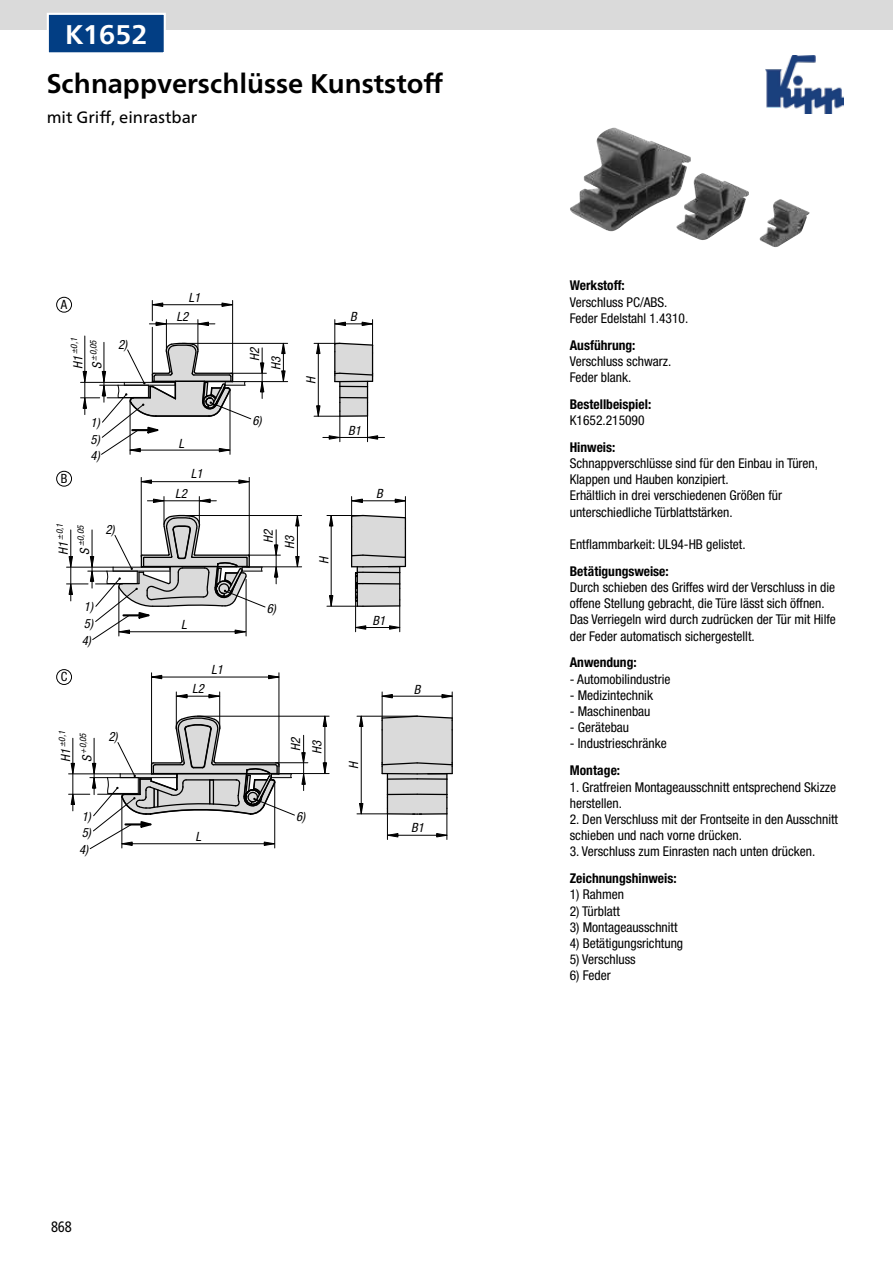
<style>
.page{position:relative;width:893px;height:1263px;background:#fff}
.page>*{position:absolute;margin:0;border:0;box-sizing:border-box;transform-origin:0 0}
.t1{font:700 27px "Frutiger Neue LTW1 G";color:#000}
.t2{font:700 27px "Frutiger Neue LTW1 G";color:#fff}
.t3{font:16.5px "Frutiger Neue LTW1 G";color:#000}
.t4{font:15px "Frutiger Neue LTW1 G";color:#000;scale:.81 1}
.t5{font:condensed 13.5px/16.2px "Helvetica Neue LTW1 G";color:#000}
.t6{font:700 condensed 13.5px "Helvetica Neue LTW1 G";color:#000}
.t7{font:italic condensed 12.75px/21.3px "Helvetica Neue LTW1 G";color:#000}
.t8{font:condensed 12.75px "Helvetica Neue LTW1 G";color:#000}
.t9{font:italic condensed 9px "Helvetica Neue LTW1 G";color:#000}
.s1{font-size:12.75px}
</style>
<div class="page">
<div style="left:0;top:0;width:893px;height:30px;background:#dadada"></div>
<img style="left:765px;top:55px;width:79px;height:58px">
<img style="left:582px;top:128px;width:32px;height:62px">
<svg style="left:193px;top:321px;width:16px;height:6px"></svg>
<div style="left:56px;top:297px;width:16px;height:16px;border:1px solid #000;border-radius:50%"></div>
<div style="left:56px;top:471px;width:16px;height:16px;border:1px solid #000;border-radius:50%"></div>
<div style="left:56px;top:669px;width:16px;height:16px;border:1px solid #000;border-radius:50%"></div>
<hr style="left:166px;top:320px;width:1px;height:31px;background:#000">
<hr style="left:197px;top:320px;width:1px;height:30px;background:#000">
<hr style="left:149px;top:323px;width:66px;height:1px;background:#000">
<svg style="left:221px;top:302px;width:13px;height:5px"></svg>
<hr style="left:153px;top:304px;width:80px;height:1px;background:#000">
<svg style="left:149px;top:300px;width:22px;height:27px"></svg>
<hr style="left:152px;top:327px;width:1px;height:48px;background:#000">
<hr style="left:232px;top:300px;width:1px;height:75px;background:#000">
<hr style="left:104px;top:342px;width:1px;height:60px;background:#000">
<svg style="left:259px;top:362px;width:6px;height:31px"></svg>
<hr style="left:84px;top:336px;width:1px;height:79px;background:#000">
<hr style="left:231px;top:373px;width:35px;height:1px;background:#000">
<hr style="left:245px;top:381px;width:43px;height:1px;background:#000">
<hr style="left:262px;top:348px;width:1px;height:50px;background:#000">
<svg style="left:281px;top:342px;width:5px;height:12px"></svg>
<svg style="left:281px;top:370px;width:5px;height:13px"></svg>
<hr style="left:283px;top:343px;width:1px;height:38px;background:#000">
<hr style="left:182px;top:343px;width:106px;height:1px;background:#000">
<svg style="left:314px;top:320px;width:64px;height:122px"></svg>
<hr style="left:323px;top:437px;width:62px;height:1px;background:#000">
<hr style="left:141px;top:481px;width:108px;height:1px;background:#000">
<svg style="left:238px;top:479px;width:11px;height:5px"></svg>
<svg style="left:140px;top:479px;width:12px;height:5px"></svg>
<hr style="left:141px;top:477px;width:1px;height:80px;background:#000">
<hr style="left:249px;top:477px;width:1px;height:80px;background:#000">
<hr style="left:249px;top:555px;width:31px;height:1px;background:#000">
<hr style="left:246px;top:566px;width:56px;height:1px;background:#000">
<hr style="left:276px;top:530px;width:1px;height:54px;background:#000">
<svg style="left:273px;top:544px;width:6px;height:34px"></svg>
<hr style="left:297px;top:515px;width:1px;height:51px;background:#000">
<svg style="left:295px;top:516px;width:5px;height:11px"></svg>
<svg style="left:295px;top:556px;width:5px;height:12px"></svg>
<hr style="left:183px;top:515px;width:119px;height:1px;background:#000">
<hr style="left:327px;top:515px;width:36px;height:1px;background:#000">
<hr style="left:327px;top:606px;width:30px;height:1px;background:#000">
<hr style="left:331px;top:515px;width:1px;height:91px;background:#000">
<svg style="left:329px;top:516px;width:5px;height:11px"></svg>
<svg style="left:328px;top:595px;width:6px;height:12px"></svg>
<svg style="left:347px;top:496px;width:60px;height:136px"></svg>
<hr style="left:176px;top:692px;width:1px;height:37px;background:#000">
<hr style="left:219px;top:692px;width:1px;height:37px;background:#000">
<hr style="left:176px;top:696px;width:44px;height:1px;background:#000">
<svg style="left:208px;top:693px;width:13px;height:6px"></svg>
<svg style="left:175px;top:693px;width:13px;height:6px"></svg>
<hr style="left:152px;top:677px;width:127px;height:1px;background:#000">
<svg style="left:268px;top:674px;width:12px;height:6px"></svg>
<svg style="left:152px;top:674px;width:11px;height:6px"></svg>
<hr style="left:151px;top:673px;width:1px;height:92px;background:#000">
<hr style="left:278px;top:673px;width:1px;height:94px;background:#000">
<hr style="left:275px;top:762px;width:33px;height:1px;background:#000">
<hr style="left:277px;top:773px;width:52px;height:1px;background:#000">
<hr style="left:324px;top:716px;width:1px;height:57px;background:#000">
<svg style="left:322px;top:715px;width:6px;height:12px"></svg>
<svg style="left:322px;top:762px;width:6px;height:13px"></svg>
<hr style="left:197px;top:716px;width:132px;height:1px;background:#000">
<svg style="left:377px;top:692px;width:76px;height:147px"></svg>
<hr style="left:357px;top:716px;width:60px;height:1px;background:#000">
<hr style="left:357px;top:813px;width:30px;height:1px;background:#000">
<hr style="left:361px;top:716px;width:1px;height:98px;background:#000">
<svg style="left:358px;top:715px;width:6px;height:12px"></svg>
<svg style="left:358px;top:803px;width:6px;height:12px"></svg>
<svg style="left:81px;top:343px;width:171px;height:112px"></svg>
<svg style="left:67px;top:496px;width:199px;height:144px"></svg>
<svg style="left:69px;top:715px;width:237px;height:135px"></svg>
<div style="left:48px;top:14px;width:117px;height:39px;background:#023e84"></div>
<div style="left:47px;top:13px;width:119px;height:41px;border:2px solid #fff"></div>
<h1 class="t2" style="left:65px;top:18px;width:84px">K1652</h1>
<h1 class="t1" style="left:47px;top:67px;width:398px">Schnappverschlüsse Kunststoff</h1>
<p class="t3" style="left:47px;top:105px;width:152px">mit Griff, einrastbar</p>
<p class="t8" style="left:61px;top:297px;width:8px">A</p>
<p class="t7" style="left:188px;top:287px;width:13px">L1</p>
<p class="t7" style="left:176px;top:306px;width:13px">L2</p>
<p class="t9" style="left:69px;top:369px;width:33px;rotate:-90deg"><span class="s1">H1</span> ±0,1</p>
<p class="t7" style="left:244px;top:370px;width:24px;text-indent:9px;rotate:-90deg">H2<br>H3</p>
<p class="t7" style="left:118px;top:334px;width:11px">2)</p>
<p class="t9" style="left:88px;top:369px;width:31px;rotate:-90deg"><span class="s1">S</span> ±0,05</p>
<p class="t7" style="left:300px;top:384px;width:9px;rotate:-90deg">H</p>
<p class="t8" style="left:61px;top:471px;width:8px">B</p>
<p class="t7" style="left:91px;top:414px;width:11px;line-height:16.4px;text-align:justify">1)<br>5)<br>4)</p>
<p class="t7" style="left:252px;top:410px;width:11px">6)</p>
<p class="t7" style="left:178px;top:433px;width:7px">L</p>
<p class="t7" style="left:191px;top:463px;width:13px">L1</p>
<p class="t7" style="left:175px;top:483px;width:13px">L2</p>
<p class="t9" style="left:54px;top:555px;width:33px;rotate:-90deg"><span class="s1">H1</span> ±0,1</p>
<p class="t7" style="left:105px;top:519px;width:11px">2)</p>
<p class="t9" style="left:76px;top:555px;width:31px;rotate:-90deg"><span class="s1">S</span> ±0,05</p>
<p class="t7" style="left:258px;top:548px;width:21px;text-align:center;rotate:-90deg">H2<br>H3</p>
<p class="t7" style="left:313px;top:564px;width:9px;rotate:-90deg">H</p>
<p class="t8" style="left:61px;top:669px;width:8px">C</p>
<p class="t7" style="left:84px;top:598px;width:11px;line-height:17px">1)<br>5)</p>
<p class="t7" style="left:82px;top:630px;width:11px">4)</p>
<p class="t7" style="left:181px;top:614px;width:7px">L</p>
<p class="t7" style="left:211px;top:659px;width:13px">L1</p>
<p class="t7" style="left:192px;top:678px;width:13px">L2</p>
<p class="t7" style="left:267px;top:598px;width:11px">6)</p>
<p class="t9" style="left:57px;top:762px;width:33px;rotate:-90deg"><span class="s1">H1</span> ±0,1</p>
<p class="t7" style="left:108px;top:726px;width:11px">2)</p>
<p class="t9" style="left:78px;top:762px;width:31px;rotate:-90deg"><span class="s1">S</span> +0,05</p>
<p class="t7" style="left:285px;top:754px;width:19px;rotate:-90deg">H2<br>H3</p>
<p class="t7" style="left:82px;top:808px;width:11px;line-height:17px">1)<br>5)</p>
<p class="t7" style="left:196px;top:826px;width:7px">L</p>
<p class="t7" style="left:296px;top:806px;width:11px">6)</p>
<p class="t7" style="left:79px;top:839px;width:11px">4)</p>
<p class="t7" style="left:350px;top:306px;width:8px">B</p>
<p class="t7" style="left:348px;top:420px;width:14px">B1</p>
<p class="t7" style="left:376px;top:483px;width:8px">B</p>
<p class="t7" style="left:373px;top:610px;width:14px">B1</p>
<p class="t7" style="left:343px;top:769px;width:9px;rotate:-90deg">H</p>
<p class="t7" style="left:414px;top:679px;width:8px">B</p>
<p class="t7" style="left:411px;top:817px;width:14px">B1</p>
<p class="t4" style="left:51px;top:1215px;width:27px">868</p>
<p class="t6" style="left:570px;top:277px;width:57px">Werkstoff:</p>
<p class="t5" style="left:570px;top:294px;width:120px">Verschluss PC/ABS.<br>Feder Edelstahl 1.4310.</p>
<p class="t6" style="left:570px;top:337px;width:67px">Ausführung:</p>
<p class="t5" style="left:570px;top:353px;width:103px">Verschluss schwarz.<br>Feder blank.</p>
<p class="t6" style="left:570px;top:396px;width:83px">Bestellbeispiel:</p>
<p class="t5" style="left:570px;top:412px;width:76px">K1652.215090</p>
<p class="t6" style="left:570px;top:439px;width:47px">Hinweis:</p>
<p class="t5" style="left:570px;top:455px;width:250px">Schnappverschlüsse sind für den Einbau in Türen, Klappen und Hauben konzipiert.<br>Erhältlich in drei verschiedenen Größen für unterschiedliche Türblattstärken.</p>
<p class="t5" style="left:570px;top:536px;width:177px">Entflammbarkeit: UL94-HB gelistet.</p>
<p class="t6" style="left:570px;top:563px;width:100px">Betätigungsweise:</p>
<p class="t5" style="left:570px;top:579px;width:268px">Durch schieben des Griffes wird der Verschluss in die offene Stellung gebracht, die Türe lässt sich öffnen.<br>Das Verriegeln wird durch zudrücken der Tür mit Hilfe der Feder automatisch sichergestellt.</p>
<p class="t6" style="left:570px;top:655px;width:68px">Anwendung:</p>
<p class="t5" style="left:570px;top:671px;width:102px">- Automobilindustrie</p>
<p class="t5" style="left:570px;top:687px;width:85px">- Medizintechnik</p>
<p class="t5" style="left:570px;top:703px;width:82px">- Maschinenbau</p>
<p class="t5" style="left:570px;top:719px;width:61px">- Gerätebau</p>
<p class="t5" style="left:570px;top:736px;width:98px">- Industrieschränke</p>
<p class="t6" style="left:570px;top:762px;width:52px">Montage:</p>
<p class="t5" style="left:570px;top:779px;width:268px">1. Gratfreien Montageausschnitt entsprechend Skizze herstellen.</p>
<p class="t5" style="left:570px;top:811px;width:270px">2. Den Verschluss mit der Frontseite in den Ausschnitt schieben und nach vorne drücken.</p>
<p class="t5" style="left:570px;top:843px;width:247px">3. Verschluss zum Einrasten nach unten drücken.</p>
<p class="t6" style="left:570px;top:870px;width:108px">Zeichnungshinweis:</p>
<p class="t5" style="left:570px;top:886px;width:56px">1) Rahmen</p>
<p class="t5" style="left:570px;top:903px;width:52px">2) Türblatt</p>
<p class="t5" style="left:570px;top:919px;width:109px">3) Montageausschnitt</p>
<p class="t5" style="left:570px;top:935px;width:115px">4) Betätigungsrichtung</p>
<p class="t5" style="left:570px;top:951px;width:67px">5) Verschluss</p>
<p class="t5" style="left:570px;top:967px;width:42px">6) Feder</p>
</div>
